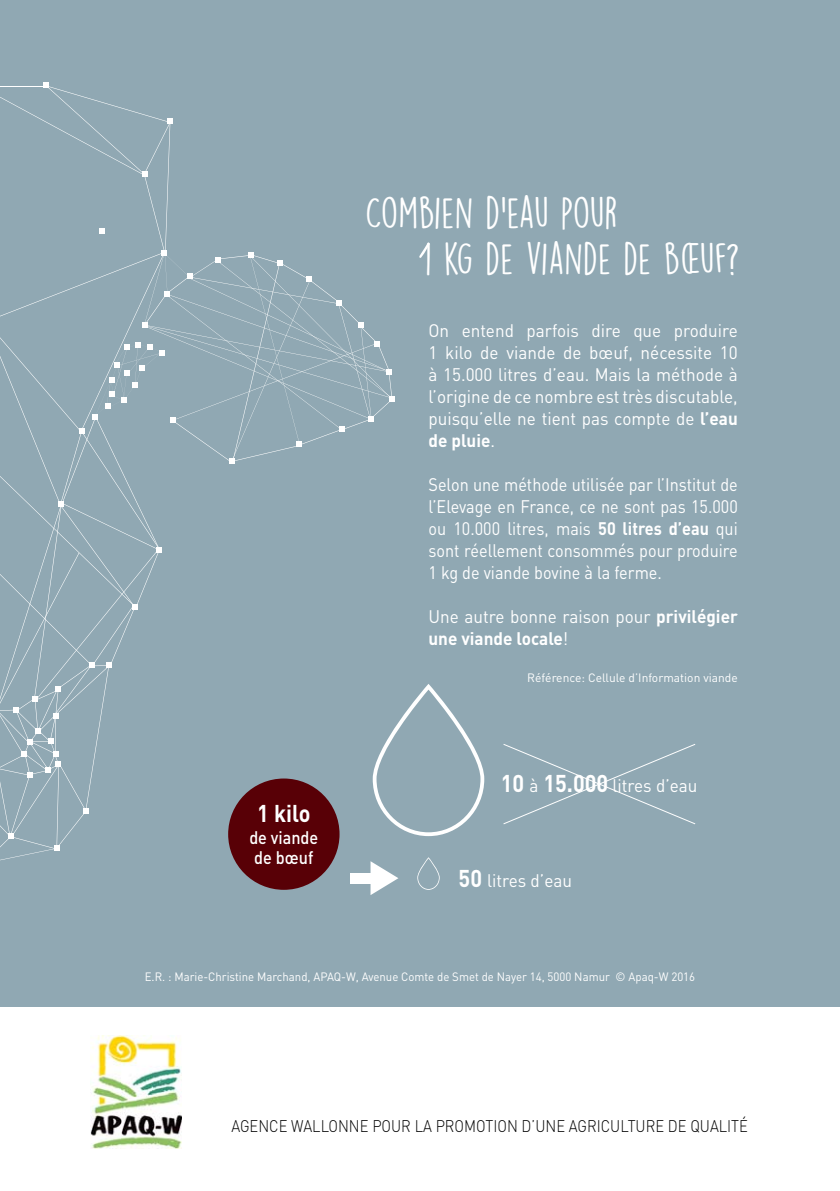
<style>
.page{position:relative;width:840px;height:1191px;background:#fff}
.page>*{position:absolute;margin:0;border:0;box-sizing:border-box;transform-origin:0 0}
.t1{font:40px/46px "DK Lemon Yellow Sun";color:#fff}
.t2{font:700 24px "DIN";color:#fff;scale:.9 1}
.t3{font:18px/22px "DIN";color:#fff;text-align:justify;scale:.95 1}
.t4{font:18px/22px "DIN";color:#fff;text-align:justify;scale:.9 1}
.t5{font:700 18px/22px "DIN";color:#fff;scale:.95 1}
.t6{font:500 18px/20px "DIN";color:#fff;scale:.9 1}
.t7{font:300 16.6px "DIN";color:#000;scale:.88 1}
.t8{font:12px "DIN";color:#fff;scale:.95 1}
.t9{font:12px "DIN";color:#fff}
.s1{font-weight:700}
.s2{font-weight:400}
.s3{font-weight:700;font-size:24px}
</style>
<div class="page">
<div style="left:0;top:0;width:839px;height:1006px;background:#90a8b3"></div>
<img style="left:90px;top:1035px;width:92px;height:113px">
<svg style="left:503px;top:744px;width:193px;height:81px"></svg>
<svg style="left:0;top:82px;width:484px;height:813px"></svg>
<h1 class="t1" style="left:425px;top:192px;width:316px;text-indent:-60px">Combien d’eau pour<br>1 kg de viande de bœuf?</h1>
<p class="t3" style="left:428px;top:321px;width:327px">On entend parfois dire que produire 1 kilo de viande de bœuf, nécessite 10 à 15.000 litres d’eau. Mais la méthode à l’origine de ce nombre est très discutable, puisqu’elle ne tient pas compte de <span class="s1">l’eau de pluie</span>.</p>
<p class="t4" style="left:428px;top:475px;width:345px">Selon une méthode utilisée par l’Institut de l’Elevage en France, ce ne sont pas 15.000 ou 10.000 litres, mais <span class="s1">50 litres d’eau</span> qui sont réellement consommés pour produire 1 kg de viande bovine à la ferme.</p>
<p class="t5" style="left:428px;top:607px;width:327px"><span class="s2">Une autre bonne raison pour</span> privilégier une viande locale<span class="s2">!</span></p>
<p class="t9" style="left:527px;top:673px;width:212px">Référence: Cellule d’Information viande</p>
<h2 class="t2" style="left:257px;top:805px;width:60px">1 kilo</h2>
<p class="t6" style="left:249px;top:830px;width:78px">de viande de bœuf</p>
<p class="t3" style="left:500px;top:776px;width:208px"><span class="s3">10</span> à <span class="s3">15.000</span> litres d’eau</p>
<p class="t3" style="left:458px;top:871px;width:121px"><span class="s3">50</span> litres d’eau</p>
<p class="t8" style="left:145px;top:972px;width:580px">E.R. : Marie-Christine Marchand, APAQ-W, Avenue Comte de Smet de Nayer 14, 5000 Namur © Apaq-W 2016</p>
<p class="t7" style="left:231px;top:1120px;width:588px">AGENCE WALLONNE POUR LA PROMOTION D’UNE AGRICULTURE DE QUALITÉ</p>
</div>
